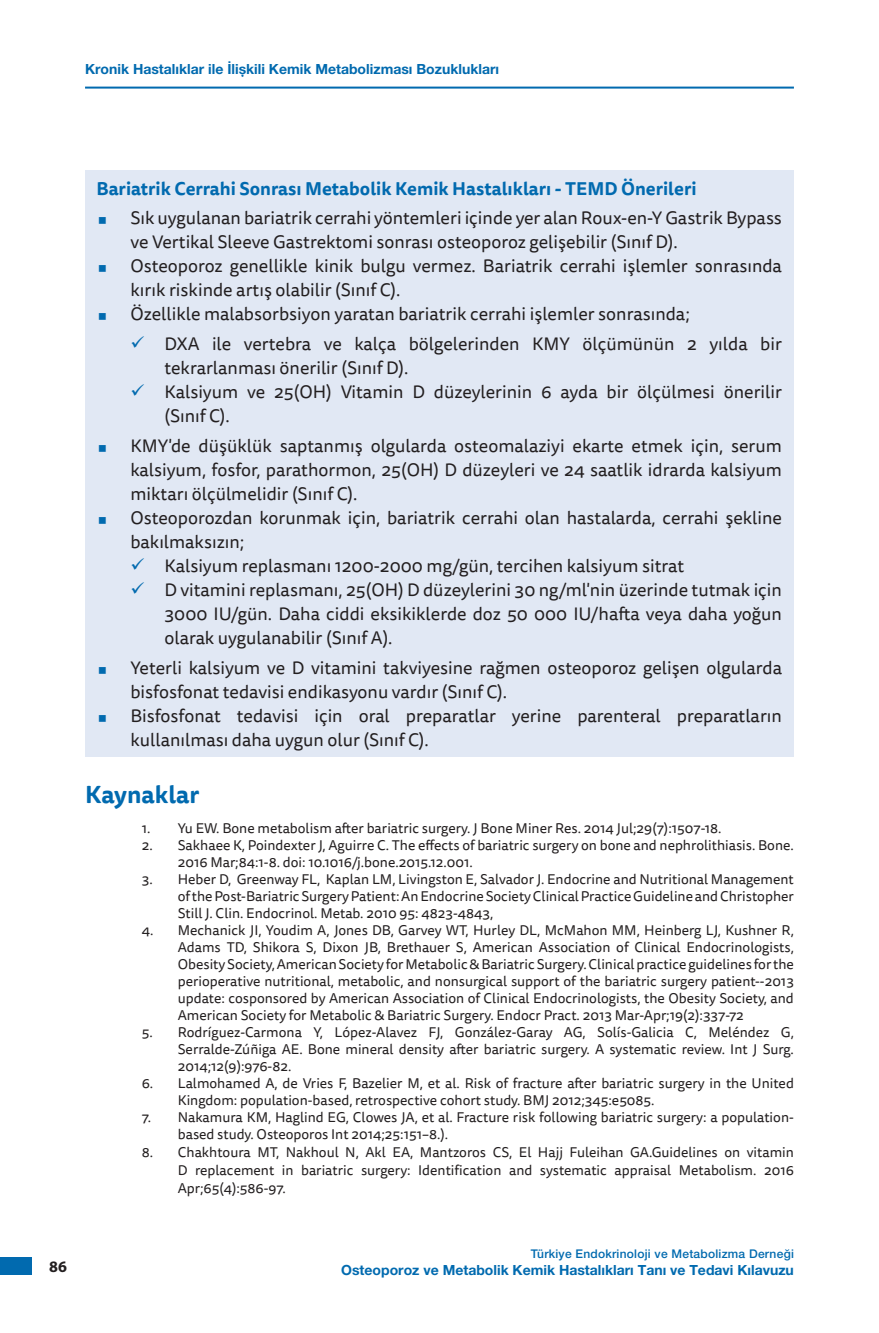
<style>
.page{position:relative;width:879px;height:1333px;background:#fff}
.page>*{position:absolute;margin:0;border:0;box-sizing:border-box;transform-origin:0 0}
.t1{font:700 24px "Tisa Sans Pro";color:#016aaf}
.t2{font:18px/24px "Tisa Sans Pro";color:#231f20}
.t3{font:700 18px "Tisa Sans Pro";color:#016aaf}
.t4{font:700 16px "Myriad Pro";color:#231f20}
.t5{font:14px/17px "Tisa Sans Pro";color:#231f20;text-align:justify}
.t6{font:700 14px "Helvetica Neue LT Pro";color:#016aaf}
.t7{font:500 12px "Helvetica Neue LT Pro";letter-spacing:.02em;color:#016aaf}
</style>
<div class="page">
<hr style="left:85px;top:87px;width:709px;height:2px;background:#016aaf">
<div style="left:0;top:1257px;width:31px;height:17px;background:#016aaf"></div>
<div style="left:85px;top:170px;width:708px;height:587px;background:#e1e8f4"></div>
<p class="t6" style="left:85px;top:60px;width:415px">Kronik Hastalıklar ile İlişkili Kemik Metabolizması Bozuklukları</p>
<p class="t3" style="left:96px;top:175px;width:601px">Bariatrik Cerrahi Sonrası Metabolik Kemik Hastalıkları - TEMD Önerileri</p>
<p class="t2" style="left:130px;top:206px;width:653px">Sık uygulanan bariatrik cerrahi yöntemleri içinde yer alan Roux-en-Y Gastrik Bypass ve Vertikal Sleeve Gastrektomi sonrası osteoporoz gelişebilir (Sınıf D).<br>Osteoporoz genellikle kinik bulgu vermez. Bariatrik cerrahi işlemler sonrasında kırık riskinde artış olabilir (Sınıf C).<br>Özellikle malabsorbsiyon yaratan bariatrik cerrahi işlemler sonrasında;</p>
<p class="t2" style="left:164px;top:332px;width:619px">DXA ile vertebra ve kalça bölgelerinden KMY ölçümünün 2 yılda bir tekrarlanması önerilir (Sınıf D).<br>Kalsiyum ve 25(OH) Vitamin D düzeylerinin 6 ayda bir ölçülmesi önerilir (Sınıf C).</p>
<p class="t2" style="left:130px;top:434px;width:653px">KMY'de düşüklük saptanmış olgularda osteomalaziyi ekarte etmek için, serum</p>
<p class="t2" style="left:130px;top:458px;width:653px">kalsiyum, fosfor, parathormon, 25(OH) D düzeyleri ve 24 saatlik idrarda kalsiyum</p>
<p class="t2" style="left:130px;top:482px;width:228px">miktarı ölçülmelidir (Sınıf C).</p>
<p class="t2" style="left:130px;top:506px;width:653px">Osteoporozdan korunmak için, bariatrik cerrahi olan hastalarda, cerrahi şekline</p>
<p class="t2" style="left:130px;top:530px;width:115px">bakılmaksızın;</p>
<p class="t2" style="left:164px;top:554px;width:521px">Kalsiyum replasmanı 1200-2000 mg/gün, tercihen kalsiyum sitrat</p>
<p class="t2" style="left:164px;top:578px;width:619px">D vitamini replasmanı, 25(OH) D düzeylerini 30 ng/ml'nin üzerinde tutmak için</p>
<p class="t2" style="left:164px;top:602px;width:619px">3000 IU/gün. Daha ciddi eksikiklerde doz 50 000 IU/hafta veya daha yoğun</p>
<p class="t2" style="left:164px;top:626px;width:230px">olarak uygulanabilir (Sınıf A).</p>
<p class="t2" style="left:130px;top:655px;width:653px">Yeterli kalsiyum ve D vitamini takviyesine rağmen osteoporoz gelişen olgularda bisfosfonat tedavisi endikasyonu vardır (Sınıf C).<br>Bisfosfonat tedavisi için oral preparatlar yerine parenteral preparatların kullanılması daha uygun olur (Sınıf C).</p>
<h1 class="t1" style="left:85px;top:777px;width:116px">Kaynaklar</h1>
<p class="t5" style="left:142px;top:819px;width:581px">1. Yu EW. Bone metabolism after bariatric surgery. J Bone Miner Res. 2014 Jul;29(7):1507-18.</p>
<p class="t5" style="left:178px;top:836px;width:617px;text-indent:-36px">2. Sakhaee K, Poindexter J, Aguirre C. The effects of bariatric surgery on bone and nephrolithiasis. Bone.<br>2016 Mar;84:1-8. doi: 10.1016/j.bone.2015.12.001.</p>
<p class="t5" style="left:178px;top:870px;width:617px;text-indent:-36px">3. Heber D, Greenway FL, Kaplan LM, Livingston E, Salvador J. Endocrine and Nutritional Management of the Post-Bariatric Surgery Patient: An Endocrine Society Clinical Practice Guideline and Christopher Still J. Clin. Endocrinol. Metab. 2010 95: 4823-4843,</p>
<p class="t5" style="left:178px;top:921px;width:618px;text-indent:-36px">4. Mechanick JI, Youdim A, Jones DB, Garvey WT, Hurley DL, McMahon MM, Heinberg LJ, Kushner R, Adams TD, Shikora S, Dixon JB, Brethauer S, American Association of Clinical Endocrinologists, Obesity Society, American Society for Metabolic &amp; Bariatric Surgery. Clinical practice guidelines for the perioperative nutritional, metabolic, and nonsurgical support of the bariatric surgery patient--2013 update: cosponsored by American Association of Clinical Endocrinologists, the Obesity Society, and American Society for Metabolic &amp; Bariatric Surgery. Endocr Pract. 2013 Mar-Apr;19(2):337-72</p>
<p class="t5" style="left:178px;top:1023px;width:617px;text-indent:-36px">5. Rodríguez-Carmona Y, López-Alavez FJ, González-Garay AG, Solís-Galicia C, Meléndez G, Serralde-Zúñiga AE. Bone mineral density after bariatric surgery. A systematic review. Int J Surg.<br>2014;12(9):976-82.</p>
<p class="t5" style="left:178px;top:1074px;width:617px;text-indent:-36px">6. Lalmohamed A, de Vries F, Bazelier M, et al. Risk of fracture after bariatric surgery in the United<br>Kingdom: population-based, retrospective cohort study. BMJ 2012;345:e5085.</p>
<p class="t5" style="left:178px;top:1108px;width:617px;text-indent:-36px">7. Nakamura KM, Haglind EG, Clowes JA, et al. Fracture risk following bariatric surgery: a population&shy;based study. Osteoporos Int 2014;25:151–8.).</p>
<p class="t5" style="left:178px;top:1143px;width:617px;line-height:18px;text-indent:-36px">8. Chakhtoura MT, Nakhoul N, Akl EA, Mantzoros CS, El Hajj Fuleihan GA.Guidelines on vitamin D replacement in bariatric surgery: Identification and systematic appraisal Metabolism. 2016<br>Apr;65(4):586-97.</p>
<p class="t4" style="left:49px;top:1256px;width:19px">86</p>
<p class="t7" style="left:531px;top:1246px;width:264px">Türkiye Endokrinoloji ve Metabolizma Derneği</p>
<p class="t6" style="left:341px;top:1260px;width:454px">Osteoporoz ve Metabolik Kemik Hastalıkları Tanı ve Tedavi Kılavuzu</p>
</div>
